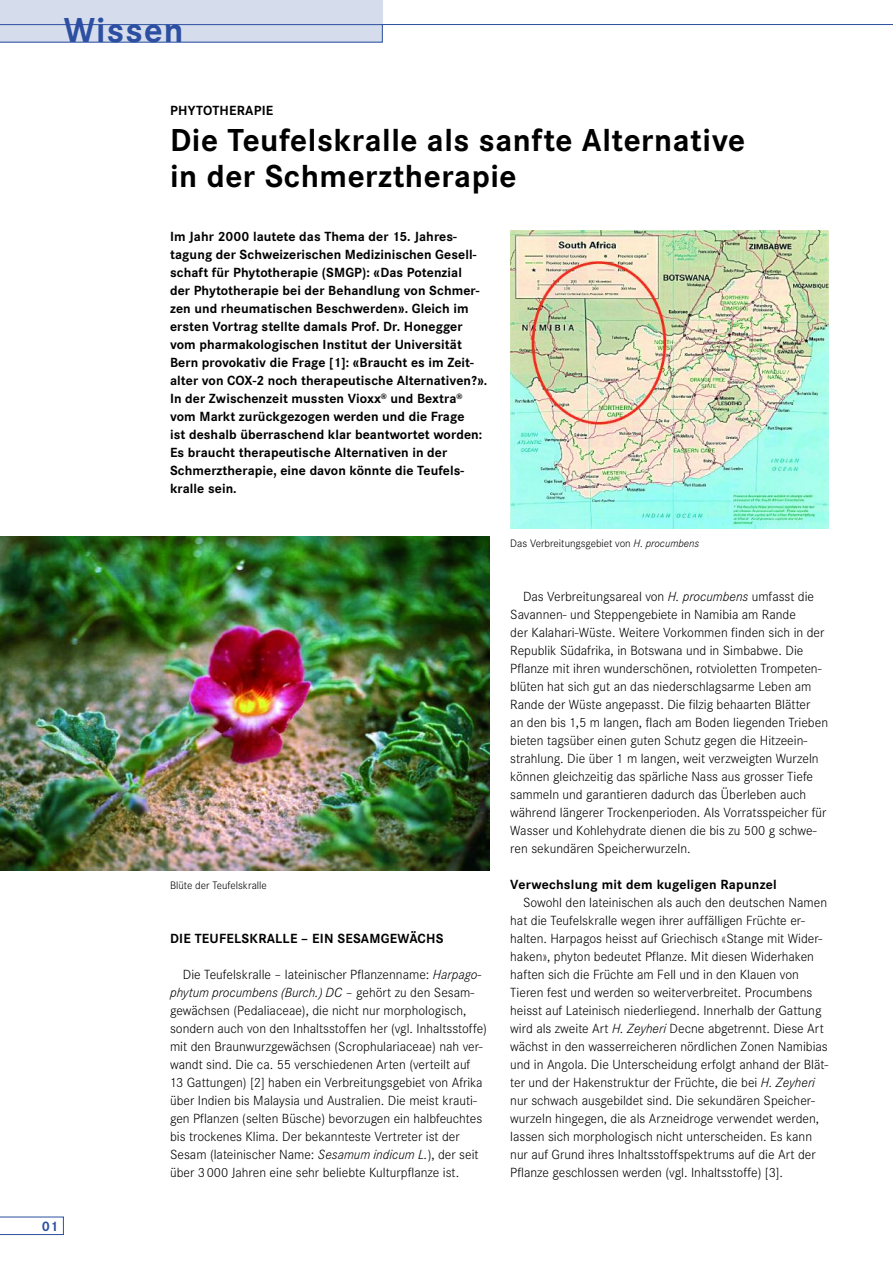
<style>
.page{position:relative;width:893px;height:1263px;background:#fff}
.page>*{position:absolute;margin:0;border:0;box-sizing:border-box;transform-origin:0 0}
.t1{font:700 36px "Corporate S";letter-spacing:.035em;color:#2c4fa1}
.t2{font:700 33px/36px "Corporate S";letter-spacing:.015em;color:#000}
.t3{font:700 14.25px "Corporate S";color:#2c4fa1}
.t4{font:300 13.8px/18px "Corporate S";color:#000}
.t5{font:700 13.8px/18px "Corporate S";letter-spacing:.005em;color:#000}
.t6{font:300 11.25px "Corporate S";color:#000}
.s1{font-style:italic}
</style>
<div class="page">
<div style="left:0;top:0;width:383px;height:43px;background:#d5dcec"></div>
<svg style="left:0;top:24px;width:383px;height:19px"></svg>
<svg style="left:0;top:1216px;width:64px;height:19px"></svg>
<hr style="left:382px;top:24px;width:511px;height:1px;background:#2c4fa1">
<img style="left:0;top:537px;width:489px;height:334px">
<img style="left:510px;top:230px;width:319px;height:299px">
<h1 class="t1" style="left:64px;top:8px;width:121px">Wissen</h1>
<p class="t3" style="left:42px;top:1217px;width:18px">01</p>
<p class="t5" style="left:170px;top:101px;width:105px">PHYTOTHERAPIE</p>
<h2 class="t2" style="left:170px;top:121px;width:577px">Die Teufelskralle als sanfte Alternative in der Schmerztherapie</h2>
<p class="t5" style="left:170px;top:227px;width:319px">Im Jahr 2000 lautete das Thema der 15. Jahres&shy;tagung der Schweizerischen Medizinischen Gesell&shy;schaft für Phytotherapie (SMGP): «Das Potenzial<br>der Phytotherapie bei der Behandlung von Schmer&shy;zen und rheumatischen Beschwerden». Gleich im ersten Vortrag stellte damals Prof. Dr. Honegger vom pharmakologischen Institut der Universität Bern provokativ die Frage [1]: «Braucht es im Zeit&shy;alter von COX-2 noch therapeutische Alternativen?».<br>In der Zwischenzeit mussten Vioxx<sup>®</sup> und Bextra<sup>® </sup>vom Markt zurückgezogen werden und die Frage<br>ist deshalb überraschend klar beantwortet worden:<br>Es braucht therapeutische Alternativen in der Schmerztherapie, eine davon könnte die Teufels&shy;kralle sein.</p>
<p class="t6" style="left:170px;top:878px;width:98px">Blüte der Teufelskralle</p>
<p class="t5" style="left:170px;top:929px;width:275px">DIE TEUFELSKRALLE – EIN SESAMGEWÄCHS</p>
<p class="t4" style="left:170px;top:965px;width:318px;text-indent:13px">Die Teufelskralle – lateinischer Pflanzenname: <span class="s1">Harpago&shy;phytum procumbens (Burch.) DC</span> – gehört zu den Sesam&shy;gewächsen (Pedaliaceae), die nicht nur morphologisch, sondern auch von den Inhaltsstoffen her (vgl. Inhaltsstoffe) mit den Braunwurzgewächsen (Scrophulariaceae) nah ver&shy;wandt sind. Die ca. 55 verschiedenen Arten (verteilt auf 13 Gattungen) [2] haben ein Verbreitungsgebiet von Afrika über Indien bis Malaysia und Australien. Die meist krauti&shy;gen Pflanzen (selten Büsche) bevorzugen ein halbfeuchtes bis trockenes Klima. Der bekannteste Vertreter ist der Sesam (lateinischer Name: <span class="s1">Sesamum indicum L.</span>), der seit über 3 000 Jahren eine sehr beliebte Kulturpflanze ist.</p>
<p class="t6" style="left:510px;top:536px;width:190px">Das Verbreitungsgebiet von <span class="s1">H. procumbens</span></p>
<p class="t4" style="left:510px;top:587px;width:319px;text-indent:13px">Das Verbreitungsareal von <span class="s1">H. procumbens</span> umfasst die Savannen- und Steppengebiete in Namibia am Rande<br>der Kalahari-Wüste. Weitere Vorkommen finden sich in der Republik Südafrika, in Botswana und in Simbabwe. Die Pflanze mit ihren wunderschönen, rotvioletten Trompeten&shy;blüten hat sich gut an das niederschlagsarme Leben am Rande der Wüste angepasst. Die filzig behaarten Blätter<br>an den bis 1,5 m langen, flach am Boden liegenden Trieben bieten tagsüber einen guten Schutz gegen die Hitzeein&shy;strahlung. Die über 1 m langen, weit verzweigten Wurzeln können gleichzeitig das spärliche Nass aus grosser Tiefe sammeln und garantieren dadurch das Überleben auch während längerer Trockenperioden. Als Vorratsspeicher für Wasser und Kohlehydrate dienen die bis zu 500 g schwe&shy;ren sekundären Speicherwurzeln.</p>
<p class="t5" style="left:510px;top:875px;width:268px">Verwechslung mit dem kugeligen Rapunzel</p>
<p class="t4" style="left:510px;top:893px;width:320px;text-indent:13px">Sowohl den lateinischen als auch den deutschen Namen hat die Teufelskralle wegen ihrer auffälligen Früchte er&shy;halten. Harpagos heisst auf Griechisch «Stange mit Wider&shy;haken», phyton bedeutet Pflanze. Mit diesen Widerhaken haften sich die Früchte am Fell und in den Klauen von Tieren fest und werden so weiterverbreitet. Procumbens heisst auf Lateinisch niederliegend. Innerhalb der Gattung wird als zweite Art <span class="s1">H. Zeyheri</span> Decne abgetrennt. Diese Art wächst in den wasserreicheren nördlichen Zonen Namibias und in Angola. Die Unterscheidung erfolgt anhand der Blät&shy;ter und der Hakenstruktur der Früchte, die bei <span class="s1">H. Zeyheri </span>nur schwach ausgebildet sind. Die sekundären Speicher&shy;wurzeln hingegen, die als Arzneidroge verwendet werden, lassen sich morphologisch nicht unterscheiden. Es kann nur auf Grund ihres Inhaltsstoffspektrums auf die Art der Pflanze geschlossen werden (vgl. Inhaltsstoffe) [3].</p>
</div>
